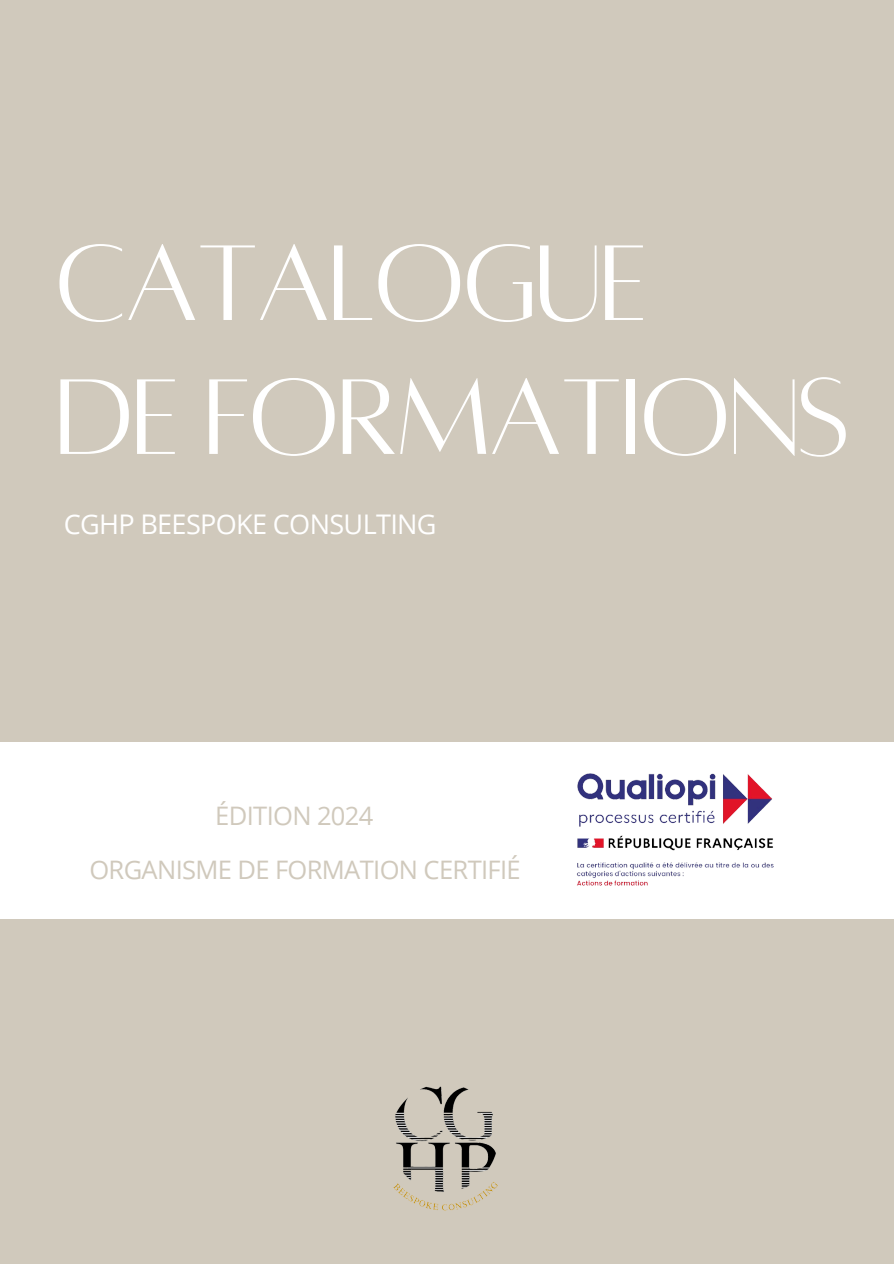
<style>
.page{position:relative;width:894px;height:1264px;background:#fff}
.page>*{position:absolute;margin:0;border:0;box-sizing:border-box;transform-origin:0 0}
.t1{font:118.5px/133.8px "Alta regular";letter-spacing:-.025em;color:#fff}
.t2{font:27px "Open Sans";letter-spacing:-.025em;color:#fff}
.t3{font:25.5px "Open Sans";letter-spacing:-.025em;color:#d0c9bc}
</style>
<div class="page">
<div style="left:0;top:0;width:893px;height:1263px;background:#d0c9bc"></div>
<div style="left:0;top:742px;width:893px;height:176px;background:#fff"></div>
<img style="left:393px;top:1086px;width:105px;height:125px">
<img style="left:576px;top:773px;width:198px;height:113px">
<p class="t1" style="left:55px;top:217px;width:797px">CATALOGUE<br>DE FORMATIONS</p>
<p class="t2" style="left:64px;top:505px;width:374px">CGHP BEESPOKE CONSULTING</p>
<p class="t3" style="left:215px;top:797px;width:160px">ÉDITION 2024</p>
<p class="t3" style="left:89px;top:851px;width:433px">ORGANISME DE FORMATION CERTIFIÉ</p>
</div>
